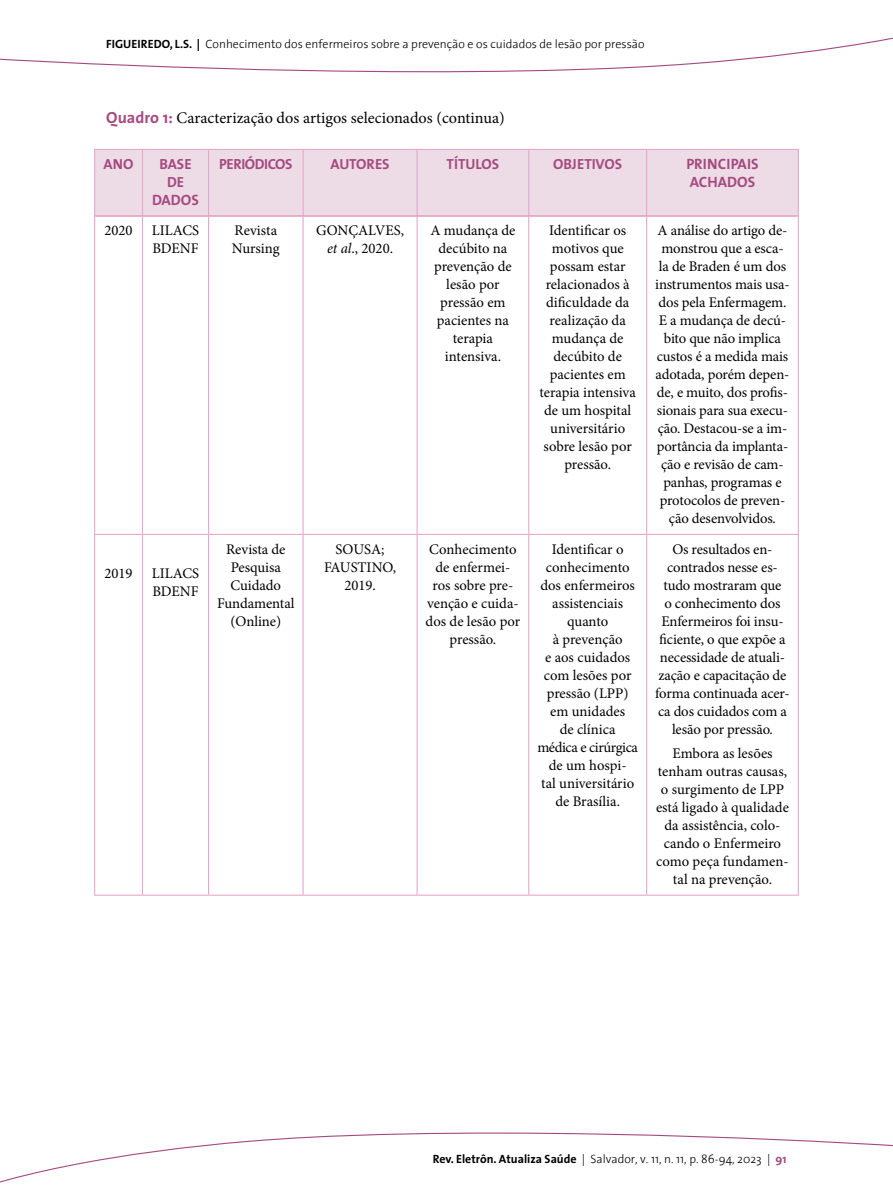
<style>
.page{position:relative;width:893px;height:1191px;background:#fff}
.page>*{position:absolute;margin:0;border:0;box-sizing:border-box;transform-origin:0 0}
.legenda{font:16.2px "Minion Pro";color:#000}
.tabela-titulos{font:700 15px/18px "The Sans";color:#a54a80}
.tabela-texto{font:14.7px/18px "Minion Pro";letter-spacing:-.005em;color:#000;text-align:center}
.tabela-titulos-2{font:700 14.7px/18px "The Sans";letter-spacing:-.01em;color:#a54a80;text-align:center}
.tabela-titulos-3{font:700 14.7px "The Sans";letter-spacing:-.03em;color:#a54a80}
.t1{font:300 12px "The Sans 3";color:#000}
.s1{font-family:"The Sans";font-weight:700}
.s2{font-family:"The Sans";font-weight:700;color:#a54a80}
.s3{font-style:italic}
</style>
<div class="page">
<svg style="left:0;top:1132px;width:893px;height:51px"></svg>
<svg style="left:0;top:37px;width:893px;height:36px"></svg>
<div style="left:95px;top:150px;width:703px;height:65px;background:#eddbe6"></div>
<hr style="left:94px;top:216px;width:1px;height:318px;background:#e6a8ca">
<hr style="left:142px;top:217px;width:1px;height:317px;background:#e6a8ca">
<hr style="left:208px;top:217px;width:1px;height:317px;background:#e6a8ca">
<hr style="left:303px;top:217px;width:1px;height:317px;background:#e6a8ca">
<hr style="left:417px;top:217px;width:1px;height:317px;background:#e6a8ca">
<hr style="left:528px;top:217px;width:1px;height:317px;background:#e6a8ca">
<hr style="left:646px;top:217px;width:1px;height:317px;background:#e6a8ca">
<hr style="left:798px;top:216px;width:1px;height:318px;background:#e6a8ca">
<hr style="left:94px;top:534px;width:48px;height:1px;background:#e6a8ca">
<hr style="left:94px;top:535px;width:1px;height:359px;background:#e6a8ca">
<hr style="left:142px;top:534px;width:67px;height:1px;background:#e6a8ca">
<hr style="left:142px;top:535px;width:1px;height:359px;background:#e6a8ca">
<hr style="left:209px;top:534px;width:94px;height:1px;background:#e6a8ca">
<hr style="left:208px;top:535px;width:1px;height:359px;background:#e6a8ca">
<hr style="left:303px;top:534px;width:114px;height:1px;background:#e6a8ca">
<hr style="left:303px;top:535px;width:1px;height:359px;background:#e6a8ca">
<hr style="left:417px;top:534px;width:112px;height:1px;background:#e6a8ca">
<hr style="left:417px;top:535px;width:1px;height:359px;background:#e6a8ca">
<hr style="left:529px;top:534px;width:118px;height:1px;background:#e6a8ca">
<hr style="left:528px;top:535px;width:1px;height:359px;background:#e6a8ca">
<hr style="left:647px;top:534px;width:152px;height:1px;background:#e6a8ca">
<hr style="left:646px;top:535px;width:1px;height:359px;background:#e6a8ca">
<hr style="left:798px;top:535px;width:1px;height:359px;background:#e6a8ca">
<hr style="left:94px;top:894px;width:48px;height:1px;background:#e6a8ca">
<hr style="left:142px;top:894px;width:67px;height:1px;background:#e6a8ca">
<hr style="left:209px;top:894px;width:94px;height:1px;background:#e6a8ca">
<hr style="left:303px;top:894px;width:114px;height:1px;background:#e6a8ca">
<hr style="left:417px;top:894px;width:112px;height:1px;background:#e6a8ca">
<hr style="left:529px;top:894px;width:118px;height:1px;background:#e6a8ca">
<hr style="left:647px;top:894px;width:152px;height:1px;background:#e6a8ca">
<hr style="left:94px;top:149px;width:48px;height:1px;background:#e6a8ca">
<hr style="left:94px;top:150px;width:1px;height:66px;background:#e6a8ca">
<hr style="left:142px;top:149px;width:67px;height:1px;background:#e6a8ca">
<hr style="left:142px;top:150px;width:1px;height:65px;background:#e6a8ca">
<hr style="left:209px;top:149px;width:94px;height:1px;background:#e6a8ca">
<hr style="left:208px;top:150px;width:1px;height:65px;background:#e6a8ca">
<hr style="left:303px;top:149px;width:114px;height:1px;background:#e6a8ca">
<hr style="left:303px;top:150px;width:1px;height:65px;background:#e6a8ca">
<hr style="left:417px;top:149px;width:112px;height:1px;background:#e6a8ca">
<hr style="left:417px;top:150px;width:1px;height:65px;background:#e6a8ca">
<hr style="left:529px;top:149px;width:118px;height:1px;background:#e6a8ca">
<hr style="left:528px;top:150px;width:1px;height:65px;background:#e6a8ca">
<hr style="left:647px;top:149px;width:152px;height:1px;background:#e6a8ca">
<hr style="left:646px;top:150px;width:1px;height:65px;background:#e6a8ca">
<hr style="left:798px;top:150px;width:1px;height:66px;background:#e6a8ca">
<hr style="left:95px;top:215px;width:47px;height:2px;background:#db83b3">
<hr style="left:142px;top:215px;width:67px;height:2px;background:#db83b3">
<hr style="left:209px;top:215px;width:94px;height:2px;background:#db83b3">
<hr style="left:303px;top:215px;width:114px;height:2px;background:#db83b3">
<hr style="left:417px;top:215px;width:112px;height:2px;background:#db83b3">
<hr style="left:529px;top:215px;width:118px;height:2px;background:#db83b3">
<hr style="left:647px;top:215px;width:151px;height:2px;background:#db83b3">
<p class="t1" style="left:106px;top:34px;width:540px"><span class="s1">FIGUEIREDO, L.S. |</span> Conhecimento dos enfermeiros sobre a prevenção e os cuidados de lesão por pressão</p>
<p class="legenda" style="left:106px;top:107px;width:400px"><span class="s2">Quadro 1:</span> Caracterização dos artigos selecionados (continua)</p>
<p class="tabela-titulos-2" style="left:104px;top:155px;width:31px">ANO</p>
<p class="tabela-titulos-2" style="left:159px;top:155px;width:34px">BASE<br>DE</p>
<p class="tabela-titulos" style="left:152px;top:190px;width:49px">DADOS</p>
<p class="tabela-titulos-3" style="left:219px;top:152px;width:75px">PERIÓDICOS</p>
<p class="tabela-titulos-2" style="left:331px;top:155px;width:61px">AUTORES</p>
<p class="tabela-titulos-2" style="left:447px;top:155px;width:54px">TÍTULOS</p>
<p class="tabela-titulos-2" style="left:553px;top:155px;width:70px">OBJETIVOS</p>
<p class="tabela-titulos" style="left:686px;top:155px;width:74px">PRINCIPAIS<br>ACHADOS</p>
<p class="tabela-texto" style="left:104px;top:222px;width:30px">2020</p>
<p class="tabela-texto" style="left:152px;top:222px;width:49px;text-align:left">LILACS<br>BDENF</p>
<p class="tabela-texto" style="left:232px;top:222px;width:49px;text-align:left">Revista<br>Nursing</p>
<p class="tabela-texto" style="left:316px;top:222px;width:89px">GONÇALVES, <span class="s3">et al</span>., 2020.</p>
<p class="tabela-texto" style="left:430px;top:222px;width:87px">A mudança de decúbito na prevenção de lesão por pressão em pacientes na terapia intensiva.</p>
<p class="tabela-texto" style="left:539px;top:222px;width:98px">Identificar os motivos que possam estar relacionados à dificuldade da realização da mudança de decúbito de pacientes em terapia intensiva de um hospital universitário sobre lesão por pressão.</p>
<p class="tabela-texto" style="left:655px;top:222px;width:136px">A análise do artigo de&shy;monstrou que a esca&shy;la de Braden é um dos instrumentos mais usa&shy;dos pela Enfermagem.<br>E a mudança de decú&shy;bito que não implica custos é a medida mais adotada, porém depen&shy;de, e muito, dos profis&shy;sionais para sua execu&shy;ção. Destacou-se a im&shy;portância da implanta&shy;ção e revisão de cam&shy;panhas, programas e protocolos de preven&shy;ção desenvolvidos.</p>
<p class="tabela-texto" style="left:104px;top:564px;width:30px">2019</p>
<p class="tabela-texto" style="left:152px;top:564px;width:49px;text-align:left">LILACS<br>BDENF</p>
<p class="tabela-texto" style="left:217px;top:540px;width:79px">Revista de<br>Pesquisa<br>Cuidado<br>Fundamental (Online)</p>
<p class="tabela-texto" style="left:324px;top:540px;width:74px">SOUSA;<br>FAUSTINO,<br>2019.</p>
<p class="tabela-texto" style="left:426px;top:540px;width:96px">Conhecimento de enfermei&shy;ros sobre pre&shy;venção e cuida&shy;dos de lesão por pressão.</p>
<p class="tabela-texto" style="left:537px;top:540px;width:102px">Identificar o conhecimento dos enfermeiros assistenciais quanto<br>à prevenção<br>e aos cuidados com lesões por pressão (LPP) em unidades<br>de clínica<br>médica e cirúrgica de um hospi-<br>tal universitário de Brasília.</p>
<p class="tabela-texto" style="left:655px;top:540px;width:136px">Os resultados en&shy;contrados nesse es&shy;tudo mostraram que<br>o conhecimento dos<br>Enfermeiros foi insu&shy;ficiente, o que expõe a necessidade de atuali&shy;zação e capacitação de forma continuada acer&shy;ca dos cuidados com a lesão por pressão.</p>
<p class="tabela-texto" style="left:656px;top:744px;width:134px">Embora as lesões tenham outras causas, o surgimento de LPP está ligado à qualidade da assistência, colo&shy;cando o Enfermeiro como peça fundamen&shy;tal na prevenção.</p>
<p class="t1" style="left:433px;top:1148px;width:355px"><span class="s1">Rev. Eletrôn. Atualiza Saúde</span> | Salvador, v. 11, n. 11, p. 86-94, 2023 | <span class="s2">91</span></p>
</div>
